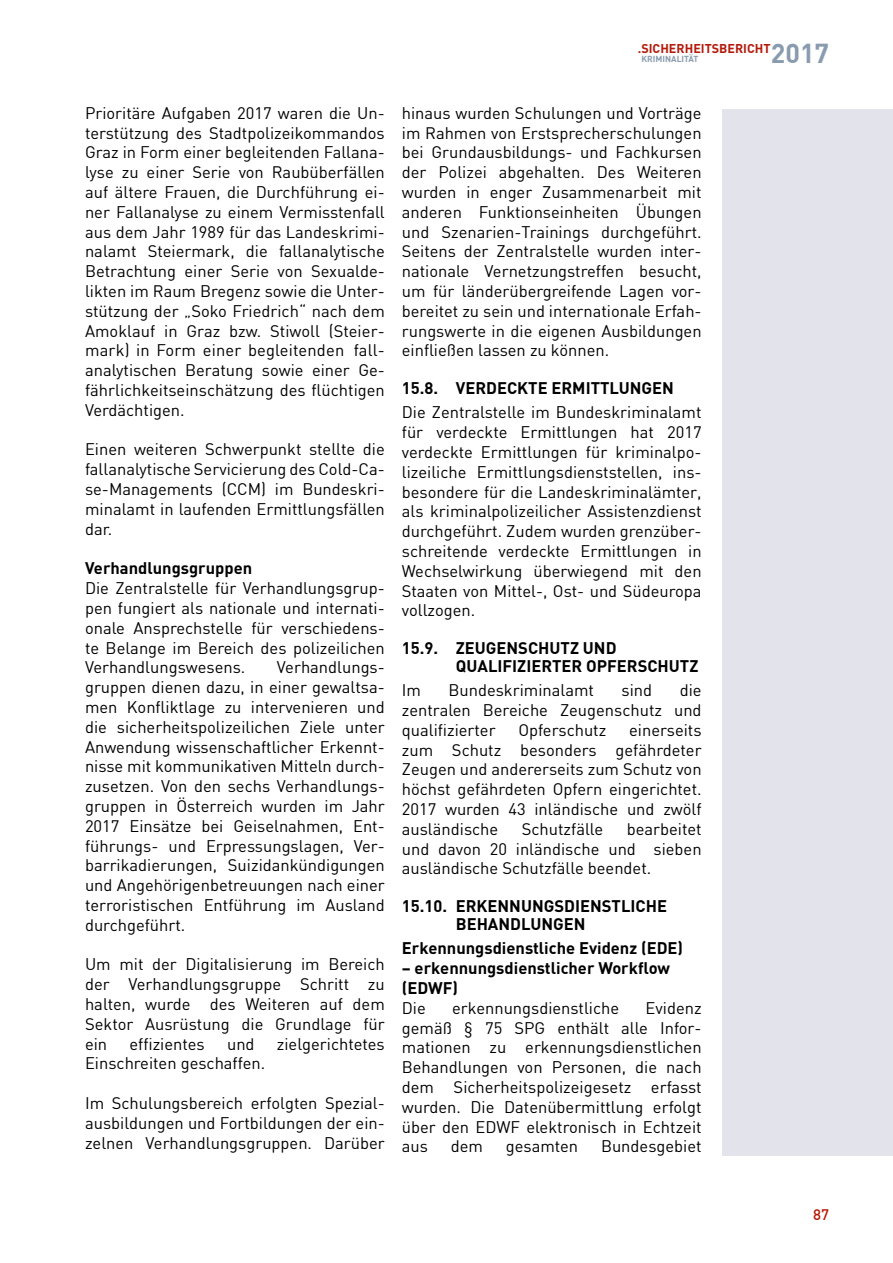
<style>
.page{position:relative;width:893px;height:1263px;background:#fff}
.page>*{position:absolute;margin:0;border:0;box-sizing:border-box;transform-origin:0 0}
.t1{font:700 26.85px "DIN";color:#899bae}
.t2{font:16.5px/19.8px "DIN";color:#000;text-align:justify}
.t3{font:700 16.5px/18px "DIN";color:#000}
.t4{font:500 15px "DIN";color:#b41a0a}
.t5{font:700 12.45px "DIN";color:#b41a0a}
.t6{font:700 8.55px "DIN";color:#899bae}
</style>
<div class="page">
<div style="left:723px;top:109px;width:170px;height:1046px;background:#e3e4eb"></div>
<h1 class="t1" style="left:771px;top:35px;width:60px">2017</h1>
<p class="t5" style="left:638px;top:40px;width:134px">.SICHERHEITSBERICHT</p>
<p class="t6" style="left:642px;top:54px;width:58px">KRIMINALITÄT</p>
<p class="t2" style="left:85px;top:103px;width:301px">Prioritäre Aufgaben 2017 waren die Un&shy;terstützung des Stadtpolizeikommandos Graz in Form einer begleitenden Fallana&shy;lyse zu einer Serie von Raubüberfällen auf ältere Frauen, die Durchführung ei&shy;ner Fallanalyse zu einem Vermisstenfall aus dem Jahr 1989 für das Landeskrimi&shy;nalamt Steiermark, die fallanalytische Betrachtung einer Serie von Sexualde&shy;likten im Raum Bregenz sowie die Unter&shy;stützung der „Soko Friedrich“ nach dem Amoklauf in Graz bzw. Stiwoll (Steier&shy;mark) in Form einer begleitenden fall&shy;analytischen Beratung sowie einer Ge&shy;fährlichkeitseinschätzung des flüchtigen Verdächtigen.</p>
<p class="t2" style="left:85px;top:439px;width:301px">Einen weiteren Schwerpunkt stellte die fallanalytische Servicierung des Cold-Ca&shy;se-Managements (CCM) im Bundeskri&shy;minalamt in laufenden Ermittlungsfällen dar.</p>
<p class="t3" style="left:85px;top:559px;width:169px">Verhandlungsgruppen</p>
<p class="t2" style="left:85px;top:578px;width:301px">Die Zentralstelle für Verhandlungsgrup&shy;pen fungiert als nationale und internati&shy;onale Ansprechstelle für verschiedens&shy;te Belange im Bereich des polizeilichen Verhandlungswesens.</p>
<p class="t2" style="left:85px;top:657px;width:301px;text-indent:192px">Verhandlungs&shy;gruppen dienen dazu, in einer gewaltsa&shy;men Konfliktlage zu intervenieren und die sicherheitspolizeilichen Ziele unter Anwendung wissenschaftlicher Erkennt&shy;nisse mit kommunikativen Mitteln durch&shy;zusetzen. Von den sechs Verhandlungs&shy;gruppen in Österreich wurden im Jahr 2017 Einsätze bei Geiselnahmen, Ent&shy;führungs- und Erpressungslagen, Ver&shy;barrikadierungen, Suizidankündigungen und Angehörigenbetreuungen nach einer terroristischen Entführung im Ausland durchgeführt.</p>
<p class="t2" style="left:85px;top:954px;width:301px">Um mit der Digitalisierung im Bereich der Verhandlungsgruppe Schritt zu halten, wurde des Weiteren auf dem Sektor Ausrüstung die Grundlage für ein</p>
<p class="t2" style="left:130px;top:1033px;width:77px">effizientes</p>
<p class="t2" style="left:227px;top:1033px;width:29px">und</p>
<p class="t2" style="left:277px;top:1033px;width:109px">zielgerichtetes</p>
<p class="t2" style="left:85px;top:1053px;width:182px">Einschreiten geschaffen.</p>
<p class="t2" style="left:85px;top:1093px;width:301px">Im Schulungsbereich erfolgten Spezial&shy;ausbildungen und Fortbildungen der ein&shy;zelnen Verhandlungsgruppen. Darüber</p>
<p class="t2" style="left:402px;top:103px;width:301px">hinaus wurden Schulungen und Vorträge im Rahmen von Erstsprecherschulungen bei Grundausbildungs- und Fachkursen der Polizei abgehalten. Des Weiteren wurden in enger Zusammenarbeit mit anderen Funktionseinheiten Übungen und Szenarien-Trainings durchgeführt.<br>Seitens der Zentralstelle wurden inter&shy;nationale Vernetzungstreffen besucht, um für länderübergreifende Lagen vor&shy;bereitet zu sein und internationale Erfah&shy;rungswerte in die eigenen Ausbildungen einfließen lassen zu können.</p>
<p class="t3" style="left:402px;top:379px;width:274px">15.8. VERDECKTE ERMITTLUNGEN</p>
<p class="t2" style="left:402px;top:402px;width:301px">Die Zentralstelle im Bundeskriminalamt für verdeckte Ermittlungen hat 2017 verdeckte Ermittlungen für kriminalpo&shy;lizeiliche Ermittlungsdienststellen, ins&shy;besondere für die Landeskriminalämter, als kriminalpolizeilicher Assistenzdienst durchgeführt. Zudem wurden grenzüber&shy;schreitende verdeckte Ermittlungen in Wechselwirkung überwiegend mit den Staaten von Mittel-, Ost- und Südeuropa vollzogen.</p>
<p class="t3" style="left:456px;top:638px;width:244px;text-indent:-54px">15.9. ZEUGENSCHUTZ UND<br>QUALIFIZIERTER OPFERSCHUTZ</p>
<p class="t2" style="left:402px;top:680px;width:21px">Im</p>
<p class="t2" style="left:448px;top:680px;width:147px">Bundeskriminalamt</p>
<p class="t2" style="left:622px;top:680px;width:32px">sind</p>
<p class="t2" style="left:402px;top:680px;width:301px;text-indent:278px">die zentralen Bereiche Zeugenschutz und qualifizierter</p>
<p class="t2" style="left:518px;top:720px;width:89px">Opferschutz</p>
<p class="t2" style="left:402px;top:720px;width:301px;text-indent:227px">einerseits zum Schutz besonders gefährdeter Zeugen und andererseits zum Schutz von höchst gefährdeten Opfern eingerichtet.<br>2017 wurden 43 inländische und zwölf ausländische</p>
<p class="t2" style="left:522px;top:819px;width:83px">Schutzfälle</p>
<p class="t2" style="left:402px;top:819px;width:301px;text-indent:225px">bearbeitet und davon 20 inländische und sieben ausländische Schutzfälle beendet.</p>
<p class="t3" style="left:456px;top:896px;width:213px;text-indent:-54px">15.10. ERKENNUNGSDIENSTLICHE<br>BEHANDLUNGEN</p>
<p class="t3" style="left:402px;top:939px;width:283px">Erkennungsdienstliche Evidenz (EDE)</p>
<p class="t3" style="left:402px;top:957px;width:270px;line-height:19.8px">– erkennungsdienstlicher Workflow (EDWF)</p>
<p class="t2" style="left:402px;top:997px;width:26px">Die</p>
<p class="t2" style="left:452px;top:997px;width:169px">erkennungsdienstliche</p>
<p class="t2" style="left:402px;top:997px;width:301px;text-indent:244px">Evidenz gemäß § 75 SPG enthält alle Infor&shy;mationen zu erkennungsdienstlichen Behandlungen von Personen, die nach dem Sicherheitspolizeigesetz erfasst wurden. Die Datenübermittlung erfolgt über den EDWF elektronisch in Echtzeit aus</p>
<p class="t2" style="left:451px;top:1136px;width:34px">dem</p>
<p class="t2" style="left:506px;top:1136px;width:74px">gesamten</p>
<p class="t2" style="left:601px;top:1136px;width:102px">Bundesgebiet</p>
<p class="t4" style="left:813px;top:1205px;width:17px">87</p>
</div>
